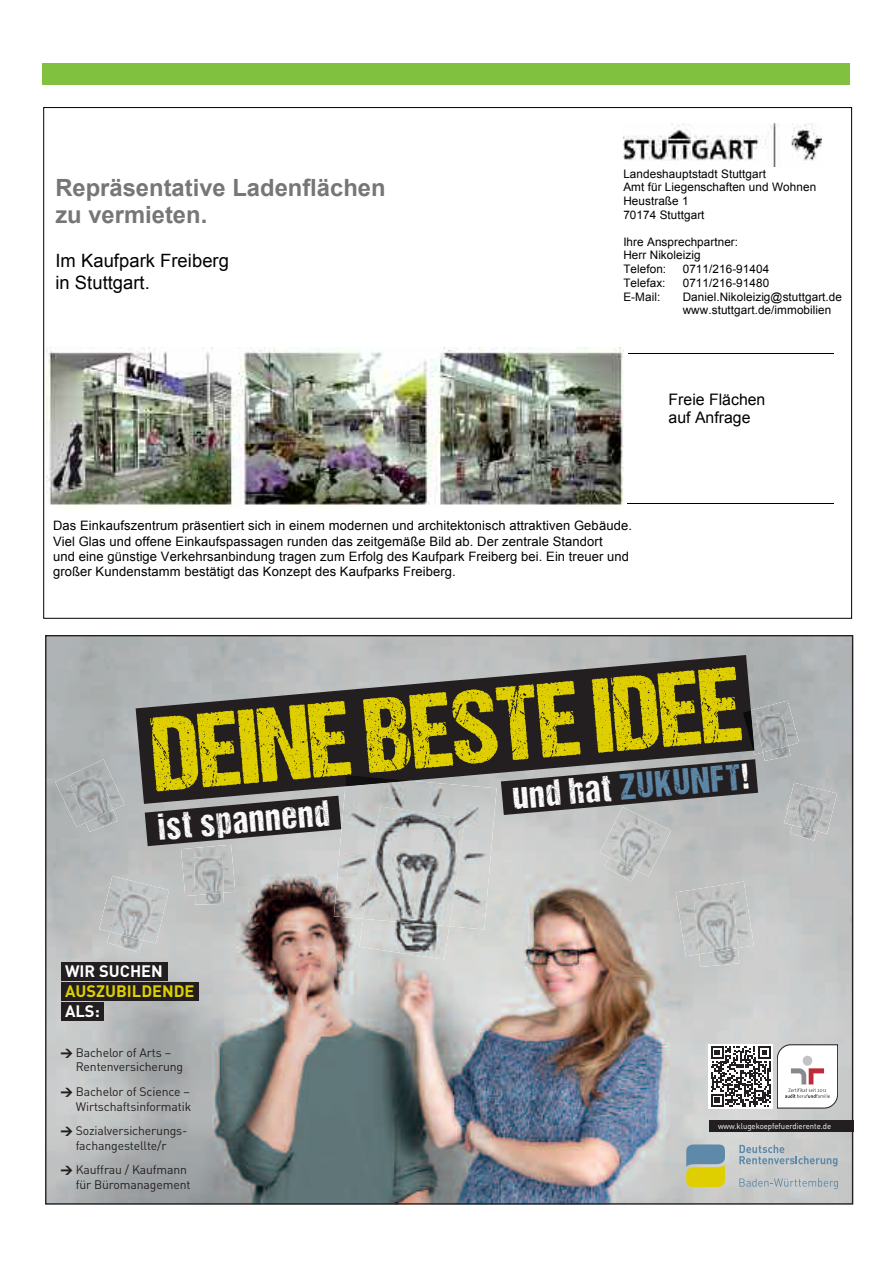
<style>
.page{position:relative;width:893px;height:1263px;background:#fff}
.page>*{position:absolute;margin:0;border:0;box-sizing:border-box;transform-origin:0 0}
.t1{font:105.9px "DCC Ash";color:#dfcf01}
.t2{font:37.05px "DCC Ash";color:#fff}
.t3{font:700 23.7px/27.3px "Arial";color:#767676}
.t4{font:18.3px/21.6px "Arial";letter-spacing:.005em;color:#000}
.t5{font:700 16.35px "DIN";color:#fff}
.t6{font:700 16.35px "DIN";color:#dfcf01}
.t7{font:15.9px/18.3px "Arial";color:#000}
.t8{font:13.05px/15.1px "Arial";letter-spacing:.01em;color:#000}
.t9{font:12.15px/14.7px "DIN";letter-spacing:-.01em;color:#231f20;text-align:right}
.t10{font:11.7px/13.6px "Arial";letter-spacing:.01em;color:#000}
.t11{font:8.1px "DIN";color:#fff;scale:.95 1}
.s1{color:#5f89a8}
.s2{font-family:"DIN Black Alternate"}
</style>
<div class="page">
<div style="left:43px;top:64px;width:807px;height:21px;background:#80c140"></div>
<img style="left:47px;top:637px;width:804px;height:565px">
<img style="left:86px;top:827px;width:32px;height:5px">
<img style="left:55px;top:759px;width:70px;height:68px">
<img style="left:71px;top:774px;width:42px;height:49px">
<svg style="left:145px;top:804px;width:189px;height:42px;background:#494747"></svg>
<svg style="left:501px;top:759px;width:257px;height:56px;background:#898a8a"></svg>
<svg style="left:136px;top:655px;width:618px;height:149px;background:#474546"></svg>
<div style="left:61px;top:962px;width:107px;height:19px;background:#231f20"></div>
<div style="left:61px;top:982px;width:137px;height:19px;background:#231f20"></div>
<div style="left:61px;top:1003px;width:43px;height:18px;background:#231f20"></div>
<img style="left:359px;top:929px;width:90px;height:30px">
<img style="left:334px;top:781px;width:163px;height:148px">
<img style="left:342px;top:815px;width:21px;height:9px">
<img style="left:345px;top:775px;width:65px;height:11px">
<img style="left:363px;top:806px;width:102px;height:120px">
<img style="left:378px;top:816px;width:63px;height:5px">
<img style="left:604px;top:876px;width:33px;height:5px">
<img style="left:600px;top:807px;width:71px;height:69px">
<img style="left:609px;top:822px;width:47px;height:49px">
<img style="left:763px;top:755px;width:28px;height:6px">
<img style="left:751px;top:700px;width:48px;height:55px">
<img style="left:743px;top:710px;width:11px;height:41px">
<img style="left:756px;top:713px;width:33px;height:39px">
<img style="left:790px;top:834px;width:27px;height:7px">
<img style="left:784px;top:783px;width:53px;height:51px">
<img style="left:792px;top:793px;width:35px;height:38px">
<img style="left:699px;top:956px;width:40px;height:11px">
<img style="left:676px;top:881px;width:78px;height:75px">
<img style="left:694px;top:899px;width:44px;height:55px">
<img style="left:195px;top:896px;width:29px;height:9px">
<img style="left:181px;top:845px;width:54px;height:51px">
<img style="left:194px;top:857px;width:30px;height:38px">
<img style="left:107px;top:943px;width:36px;height:9px">
<img style="left:99px;top:876px;width:70px;height:67px">
<img style="left:110px;top:890px;width:45px;height:50px">
<div style="left:709px;top:1044px;width:64px;height:64px;background:#fff"></div>
<svg style="left:711px;top:1046px;width:60px;height:60px"></svg>
<svg style="left:777px;top:1044px;width:61px;height:64px"></svg>
<svg style="left:686px;top:1144px;width:39px;height:43px;background:#a4af61"></svg>
<svg style="left:739px;top:1145px;width:98px;height:21px;background:#b2bcc3"></svg>
<svg style="left:739px;top:1178px;width:99px;height:11px"></svg>
<div style="left:709px;top:1121px;width:144px;height:11px;background:#231f20"></div>
<hr style="left:628px;top:353px;width:206px;height:1px;background:#000">
<hr style="left:627px;top:503px;width:207px;height:1px;background:#000">
<img style="left:623px;top:124px;width:198px;height:42px">
<img style="left:47px;top:347px;width:576px;height:161px">
<h3 class="t3" style="left:55px;top:174px;width:332px">Repräsentative Ladenflächen zu vermieten.</h3>
<h3 class="t4" style="left:55px;top:250px;width:175px">Im Kaufpark Freiberg in Stuttgart.</h3>
<p class="t10" style="left:623px;top:167px;width:194px">Landeshauptstadt Stuttgart<br>Amt für Liegenschaften und Wohnen<br>Heustraße 1<br>70174 Stuttgart</p>
<p class="t10" style="left:623px;top:235px;width:116px">Ihre Ansprechpartner:<br>Herr Nikoleizig<br>Telefon:</p>
<p class="t10" style="left:683px;top:263px;width:88px">0711/216-91404</p>
<p class="t10" style="left:623px;top:276px;width:44px">Telefax:</p>
<p class="t10" style="left:683px;top:276px;width:88px">0711/216-91480</p>
<p class="t10" style="left:623px;top:290px;width:38px">E-Mail:</p>
<p class="t10" style="left:683px;top:290px;width:161px">Daniel.Nikoleizig@stuttgart.de www.stuttgart.de/immobilien</p>
<p class="t7" style="left:669px;top:390px;width:98px">Freie Flächen auf Anfrage</p>
<p class="t8" style="left:53px;top:518px;width:580px">Das Einkaufszentrum präsentiert sich in einem modernen und architektonisch attraktiven Gebäude.<br>Viel Glas und offene Einkaufspassagen runden das zeitgemäße Bild ab. Der zentrale Standort<br>und eine günstige Verkehrsanbindung tragen zum Erfolg des Kaufpark Freiberg bei. Ein treuer und großer Kundenstamm bestätigt das Konzept des Kaufparks Freiberg.</p>
<h1 class="t1" style="left:149px;top:718px;width:593px;rotate:-5deg">DEINE BESTEIDEE</h1>
<h2 class="t2" style="left:512px;top:783px;width:238px;rotate:-5deg">und hat <span class="s1">ZUKUNFT</span>!</h2>
<h2 class="t2" style="left:157px;top:814px;width:173px;rotate:-5deg">ist spannend</h2>
<p class="t5" style="left:65px;top:961px;width:99px">WIR SUCHEN</p>
<p class="t6" style="left:65px;top:982px;width:131px">AUSZUBILDENDE</p>
<p class="t5" style="left:65px;top:1002px;width:36px">ALS:</p>
<p class="t9" style="left:76px;top:1045px;width:109px;text-align:left;text-indent:-15px"><span class="s2">&gt;</span> Bachelor of Arts –<br>Rentenversicherung</p>
<p class="t9" style="left:60px;top:1084px;width:132px"><span class="s2">&gt;</span> Bachelor of Science –<br>Wirtschaftsinformatik</p>
<p class="t9" style="left:60px;top:1123px;width:128px;text-align:center"><span class="s2">&gt;</span> Sozialversicherungs&shy;fachangestellte/r</p>
<p class="t9" style="left:60px;top:1162px;width:132px"><span class="s2">&gt;</span> Kauffrau / Kaufmann für Büromanagement</p>
<p class="t11" style="left:718px;top:1121px;width:121px">www.klugekoepfefuerdierente.de</p>
</div>
